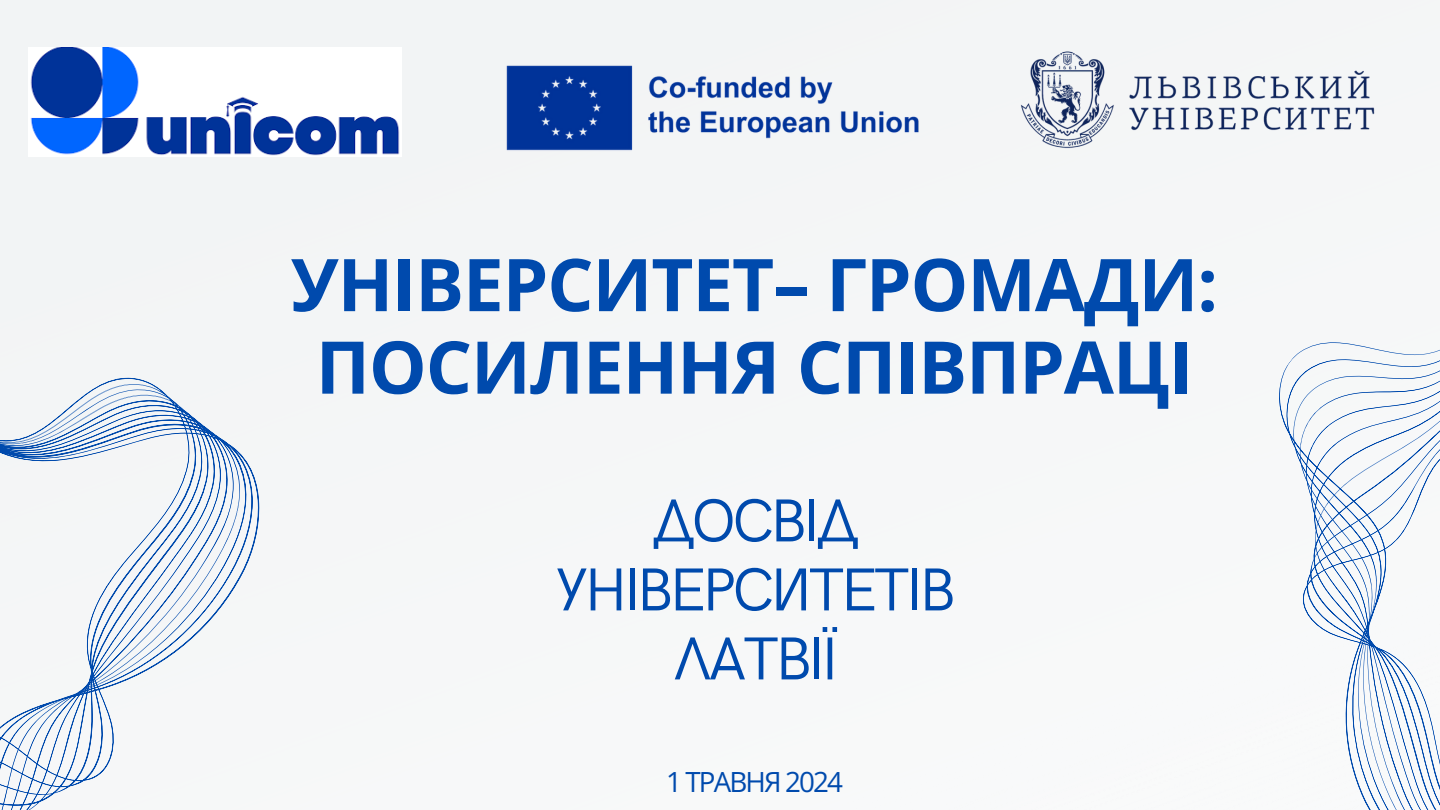
<style>
.page{position:relative;width:1440px;height:810px;background:#fff}
.page>*{position:absolute;margin:0;border:0;box-sizing:border-box;transform-origin:0 0}
.t1{font:700 72.8px/82.5px "Open Sans";letter-spacing:-.015em;color:#004aad;text-align:center}
.t2{font:60.8px/69px "HK Grotesk";letter-spacing:-.065em;color:#004aad;text-align:center}
.t3{font:27.8px "Open Sans";letter-spacing:-.065em;color:#004aad}
</style>
<div class="page">
<svg style="left:1097px;top:136px;width:343px;height:674px"></svg>
<svg style="left:0;top:230px;width:260px;height:580px;fill:#f4f6f6"></svg>
<img style="left:30px;top:47px;width:370px;height:109px">
<img style="left:501px;top:60px;width:435px;height:96px">
<img style="left:993px;top:0;width:411px;height:246px">
<p class="t1" style="left:290px;top:242px;width:929px">УНІВЕРСИТЕТ– ГРОМАДИ:<br>ПОСИЛЕННЯ СПІВПРАЦІ</p>
<p class="t2" style="left:555px;top:489px;width:402px">ДОСВІД<br>УНІВЕРСИТЕТІВ<br>ЛАТВІЇ</p>
<h1 class="t3" style="left:666px;top:762px;width:178px">1 ТРАВНЯ 2024</h1>
</div>
